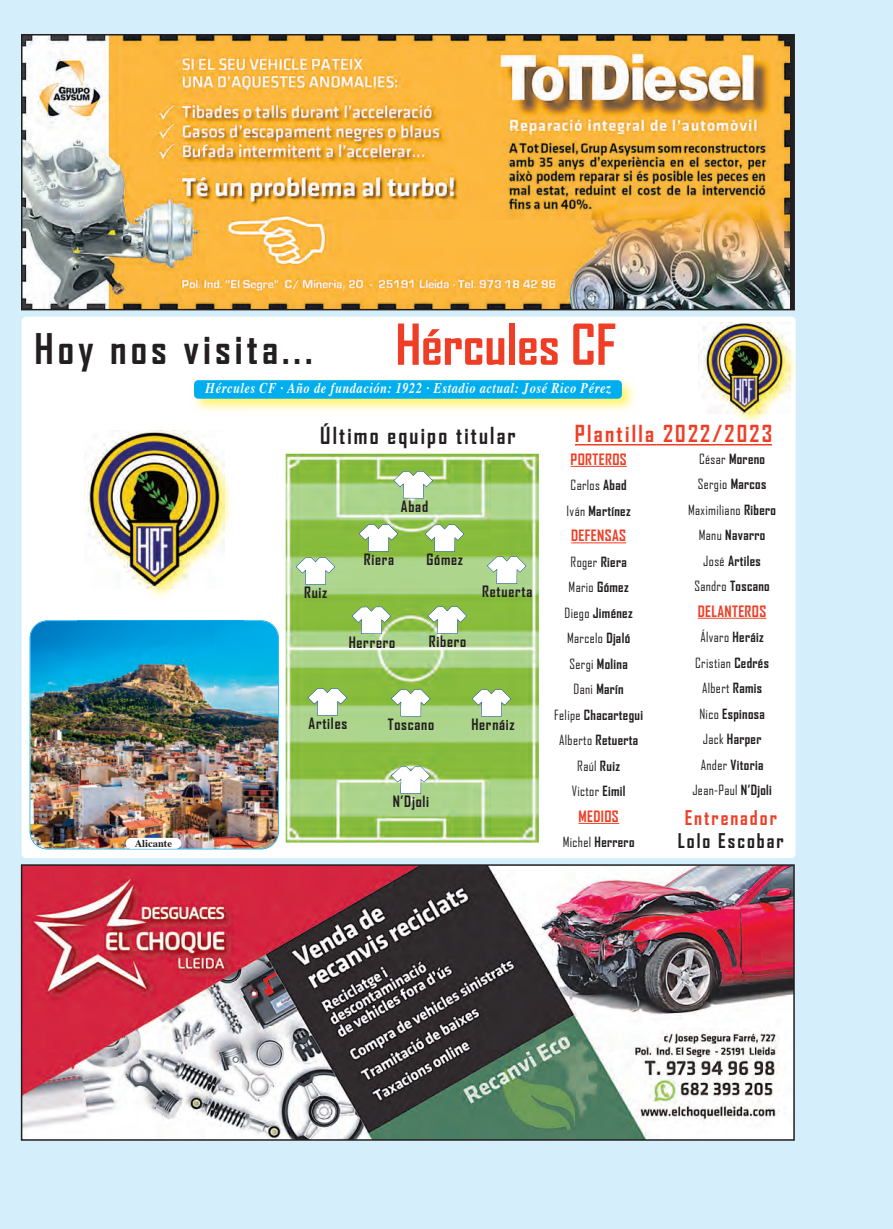
<style>
.page{position:relative;width:893px;height:1229px;background:#d4effb}
.page>*{position:absolute;margin:0;border:0;box-sizing:border-box;transform-origin:0 0}
.t1{font:700 54px "Agency FB";color:#ef3e25}
.t2{font:700 40.5px "Agency FB";letter-spacing:.1em;color:#231f20}
.t3{font:700 22.5px "Agency FB";letter-spacing:.1em;color:#231f20}
.t4{font:700 22.5px "Agency FB";letter-spacing:.1em;color:#ef3e25}
.t5{font:700 19.5px "Agency FB";letter-spacing:.1em;color:#231f20}
.t6{font:700 19.5px "Agency FB";letter-spacing:.1em;color:#ef3e25}
.t7{font:700 15px "Agency FB";letter-spacing:.05em;color:#231f20}
.t8{font:700 15px "Agency FB";letter-spacing:.025em;color:#ef3e25}
.t9{font:italic 700 14.85px "Times";letter-spacing:.05em;color:#fff;scale:.82 1}
.t10{font:700 13.5px/25.5px "Agency FB";letter-spacing:.025em;color:#231f20;text-align:center}
.t11{font:700 10.5px "Times";color:#231f20}
.s1{font-weight:400}
</style>
<div class="page">
<img style="left:24px;top:867px;width:768px;height:271px">
<div style="left:21px;top:864px;width:774px;height:277px;border:2px solid #231f20"></div>
<img style="left:24px;top:37px;width:765px;height:270px">
<div style="left:21px;top:34px;width:774px;height:276px;border:2px solid #231f20"></div>
<div style="left:22px;top:317px;width:774px;height:541px;background:#fff;border-radius:4px"></div>
<img style="left:30px;top:621px;width:248px;height:228px;border-radius:17px">
<div style="left:30px;top:620px;width:249px;height:229px;border:2px solid #00aeef;border-radius:18px"></div>
<img style="left:286px;top:454px;width:253px;height:388px">
<img style="left:193px;top:379px;width:51px;height:31px">
<div style="left:194px;top:380px;width:428px;height:19px;background:#00aeef;border-radius:4px"></div>
<img style="left:625px;top:316px;width:167px;height:1px">
<img style="left:625px;top:319px;width:171px;height:117px">
<img style="left:699px;top:322px;width:91px;height:92px">
<div style="left:125px;top:838px;width:56px;height:11px;background:#fff;border-radius:5px"></div>
<img style="left:77px;top:410px;width:167px;height:212px">
<img style="left:84px;top:431px;width:140px;height:158px">
<hr style="left:571px;top:466px;width:56px;height:1px;background:#ef3e25">
<hr style="left:571px;top:542px;width:55px;height:1px;background:#ef3e25">
<hr style="left:578px;top:823px;width:41px;height:1px;background:#ef3e25">
<hr style="left:698px;top:618px;width:68px;height:1px;background:#ef3e25">
<hr style="left:575px;top:444px;width:81px;height:1px;background:#ef3e25">
<hr style="left:656px;top:444px;width:116px;height:1px;background:#ef3e25">
<svg style="left:393px;top:471px;width:40px;height:27px"></svg>
<svg style="left:359px;top:524px;width:39px;height:28px"></svg>
<svg style="left:425px;top:524px;width:39px;height:28px"></svg>
<svg style="left:296px;top:557px;width:39px;height:28px"></svg>
<svg style="left:487px;top:556px;width:39px;height:28px"></svg>
<svg style="left:352px;top:607px;width:39px;height:27px"></svg>
<svg style="left:427px;top:606px;width:40px;height:28px"></svg>
<svg style="left:472px;top:689px;width:39px;height:28px"></svg>
<svg style="left:308px;top:688px;width:39px;height:27px"></svg>
<svg style="left:391px;top:689px;width:39px;height:27px"></svg>
<svg style="left:391px;top:766px;width:39px;height:28px"></svg>
<h2 class="t2" style="left:34px;top:324px;width:280px">Hoy nos visita...</h2>
<h1 class="t1" style="left:395px;top:311px;width:222px">Hércules CF</h1>
<p class="t9" style="left:206px;top:382px;width:496px">Hércules CF · Año de fundación: 1922 · Estadio actual: José Rico Pérez</p>
<h3 class="t3" style="left:320px;top:422px;width:197px">Último equipo titular</h3>
<h3 class="t4" style="left:575px;top:420px;width:199px">Plantilla 2022/2023</h3>
<p class="t8" style="left:571px;top:450px;width:58px">PORTEROS</p>
<p class="t10" style="left:567px;top:472px;width:66px;text-align:left"><span class="s1">Carlos</span> Abad<br><span class="s1">Iván</span> Martínez</p>
<p class="t8" style="left:571px;top:526px;width:56px">DEFENSAS</p>
<p class="t10" style="left:554px;top:549px;width:90px"><span class="s1">Roger</span> Riera<br><span class="s1">Mario</span> Gómez<br><span class="s1">Diego</span> Jiménez<br><span class="s1">Marcelo</span> Djaló<br><span class="s1">Sergi</span> Molina<br><span class="s1">Dani</span> Marín<br><span class="s1">Felipe</span> Chacartegui<br><span class="s1">Alberto</span> Retuerta<br><span class="s1">Raúl</span> Ruiz<br><span class="s1">Victor</span> Eimil</p>
<p class="t8" style="left:578px;top:807px;width:42px">MEDIOS</p>
<p class="t10" style="left:563px;top:829px;width:73px"><span class="s1">Michel</span> Herrero</p>
<p class="t10" style="left:688px;top:445px;width:89px"><span class="s1">César</span> Moreno<br><span class="s1">Sergio</span> Marcos<br><span class="s1">Maximiliano</span> Ribero<br><span class="s1">Manu</span> Navarro<br><span class="s1">José</span> Artiles<br><span class="s1">Sandro</span> Toscano</p>
<p class="t8" style="left:698px;top:602px;width:70px">DELANTEROS</p>
<p class="t10" style="left:692px;top:624px;width:81px"><span class="s1">Álvaro</span> Heráiz<br><span class="s1">Cristian</span> Cedrés<br><span class="s1">Albert</span> Ramis<br><span class="s1">Nico</span> Espinosa<br><span class="s1">Jack</span> Harper<br><span class="s1">Ander</span> Vitoria<br><span class="s1">Jean-Paul</span> N’Djoli</p>
<h3 class="t6" style="left:685px;top:806px;width:94px">Entrenador</h3>
<p class="t7" style="left:401px;top:497px;width:29px">Abad</p>
<p class="t7" style="left:364px;top:550px;width:32px">Riera</p>
<p class="t7" style="left:426px;top:550px;width:38px">Gómez</p>
<p class="t7" style="left:304px;top:583px;width:25px">Ruiz</p>
<p class="t7" style="left:482px;top:582px;width:52px">Retuerta</p>
<p class="t7" style="left:349px;top:633px;width:48px">Herrero</p>
<p class="t7" style="left:429px;top:632px;width:39px">Ribero</p>
<p class="t7" style="left:309px;top:714px;width:40px">Artiles</p>
<p class="t7" style="left:388px;top:715px;width:48px">Toscano</p>
<p class="t7" style="left:471px;top:715px;width:45px">Hernáiz</p>
<p class="t7" style="left:393px;top:792px;width:38px">N’Djoli</p>
<p class="t11" style="left:135px;top:839px;width:39px">Alicante</p>
<h3 class="t5" style="left:678px;top:828px;width:107px">Lolo Escobar</h3>
</div>
